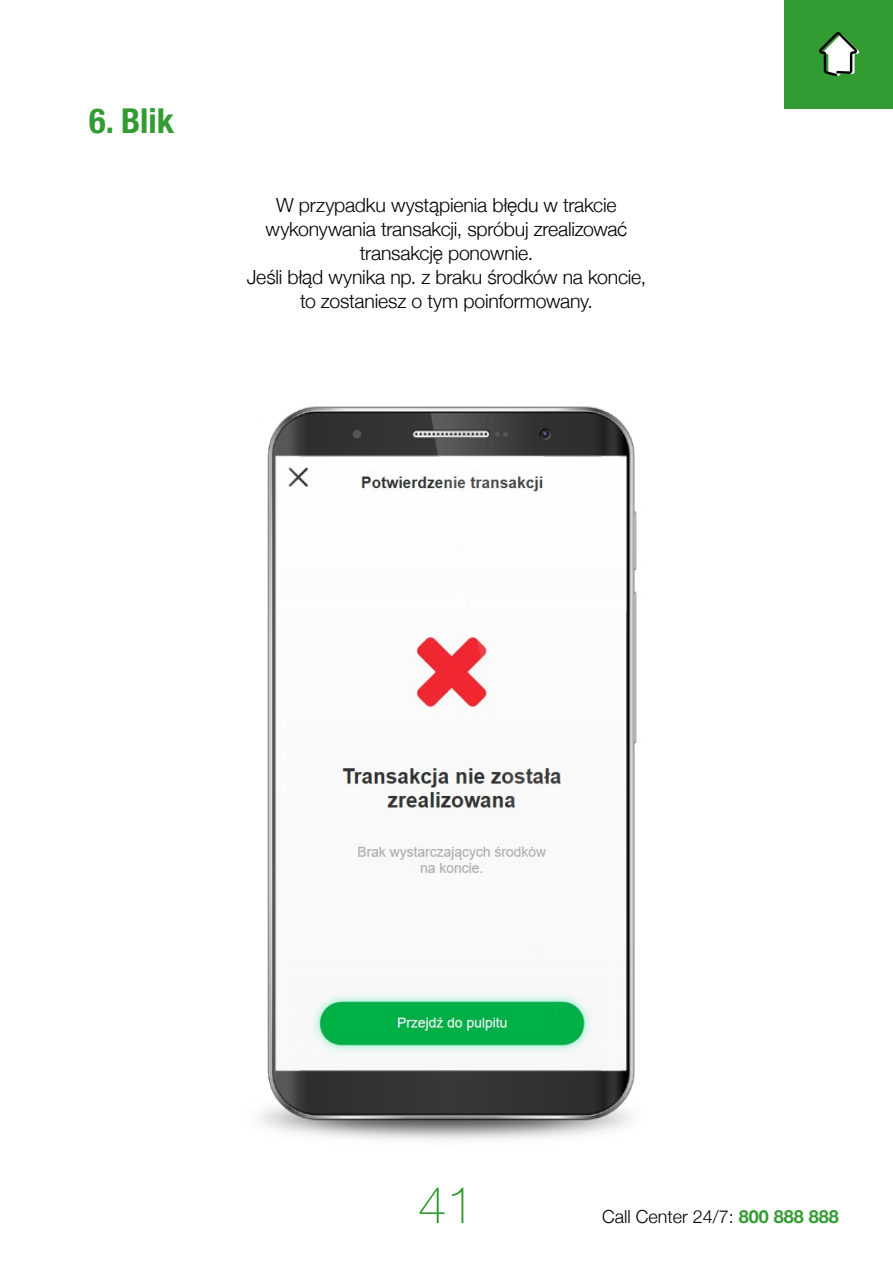
<style>
.page{position:relative;width:893px;height:1263px;background:#fff}
.page>*{position:absolute;margin:0;border:0;box-sizing:border-box;transform-origin:0 0}
.t1{font:100 51px "Helvetica Neue";color:#329c32}
.t2{font:700 condensed 34.5px "Helvetica Neue LT Pro";color:#329c32}
.t3{font:300 19.5px/24px "Helvetica Neue";letter-spacing:-.01em;color:#000;text-align:center}
.t4{font:300 18px "Helvetica Neue";color:#000}
.s1{font-weight:700;color:#329c32}
</style>
<div class="page">
<img style="left:259px;top:406px;width:378px;height:734px">
<div style="left:784px;top:0;width:109px;height:108px;background:#329c32"></div>
<svg style="left:819px;top:32px;width:41px;height:44px"></svg>
<h2 class="t2" style="left:89px;top:100px;width:86px">6. Blik</h2>
<p class="t3" style="left:247px;top:192px;width:401px">W przypadku wystąpienia błędu w trakcie wykonywania transakcji, spróbuj zrealizować transakcję ponownie.<br>Jeśli błąd wynika np. z braku środków na koncie, to zostaniesz o tym poinformowany.</p>
<h1 class="t1" style="left:418px;top:1166px;width:58px">41</h1>
<p class="t4" style="left:602px;top:1202px;width:238px">Call Center 24/7: <span class="s1">800 888 888</span></p>
</div>
